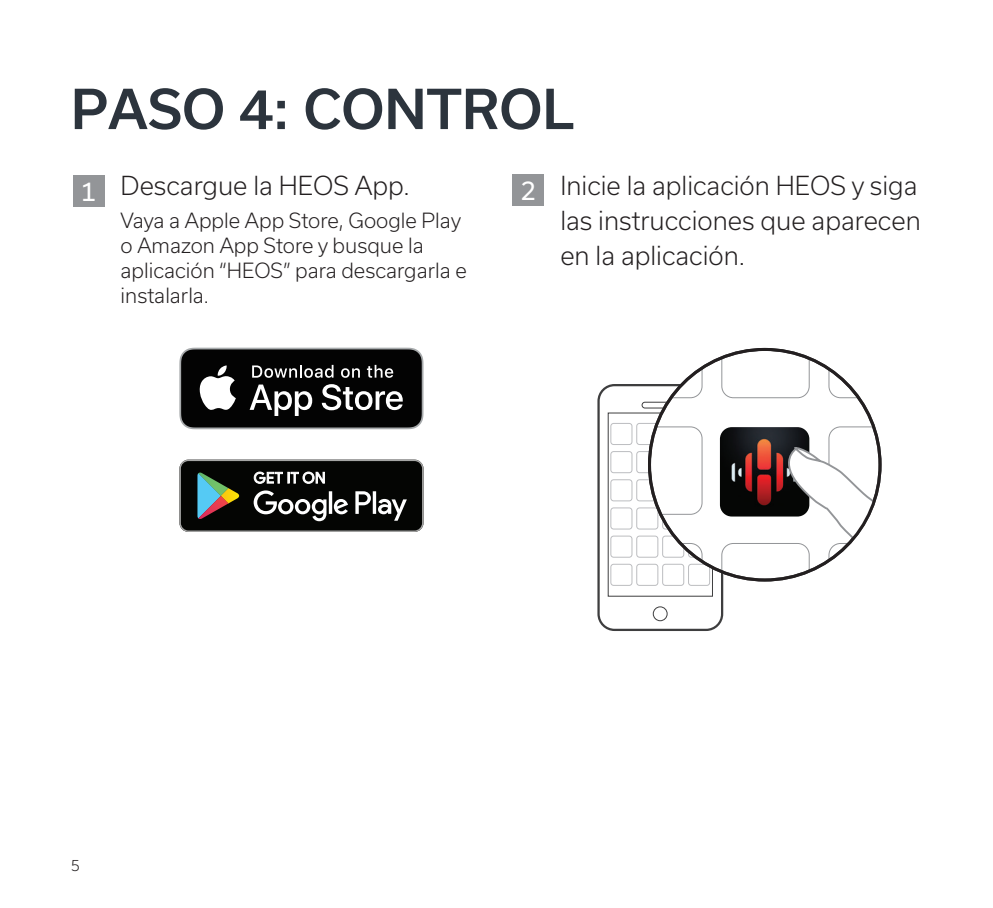
<style>
.page{position:relative;width:993px;height:908px;background:#fff}
.page>*{position:absolute;margin:0;border:0;box-sizing:border-box;transform-origin:0 0}
.t1{font:500 52.5px "Usual";color:#2c343d}
.t2{font:300 25px/35px "Usual";color:#231f20}
.t3{font:25px "Usual";color:#fff}
.t4{font:300 20px/25px "Usual";color:#231f20}
.t5{font:300 15px "Usual";color:#231f20}
</style>
<div class="page">
<div style="left:597px;top:384px;width:126px;height:246px;border:2px solid #3e3e3f;border-radius:16px"></div>
<div style="left:641px;top:401px;width:37px;height:7px;border:1px solid #3e3e3f;border-radius:3px"></div>
<div style="left:652px;top:606px;width:15px;height:15px;border:1px solid #3e3e3f;border-radius:50%"></div>
<div style="left:649px;top:349px;width:230px;height:230px;background:#fff;border-radius:50%"></div>
<svg style="left:649px;top:366px;width:53px;height:32px"></svg>
<svg style="left:607px;top:412px;width:106px;height:185px"></svg>
<img style="left:719px;top:434px;width:2px;height:76px">
<svg style="left:721px;top:349px;width:158px;height:230px"></svg>
<svg style="left:179px;top:459px;width:244px;height:72px;background:#2e312e"></svg>
<svg style="left:179px;top:347px;width:244px;height:82px;background:#353535"></svg>
<div style="left:512px;top:174px;width:32px;height:32px;background:#939598"></div>
<div style="left:73px;top:175px;width:32px;height:31px;background:#939598"></div>
<h1 class="t1" style="left:71px;top:79px;width:505px">PASO 4: CONTROL</h1>
<p class="t2" style="left:120px;top:168px;width:290px">Descargue la HEOS App.</p>
<p class="t4" style="left:120px;top:207px;width:347px">Vaya a Apple App Store, Google Play o Amazon App Store y busque la aplicación “HEOS” para descargarla e instalarla.</p>
<p class="t3" style="left:81px;top:177px;width:17px">1</p>
<p class="t3" style="left:520px;top:176px;width:17px">2</p>
<p class="t2" style="left:560px;top:168px;width:362px">Inicie la aplicación HEOS y siga las instrucciones que aparecen en la aplicación.</p>
<p class="t5" style="left:71px;top:856px;width:11px">5</p>
</div>
